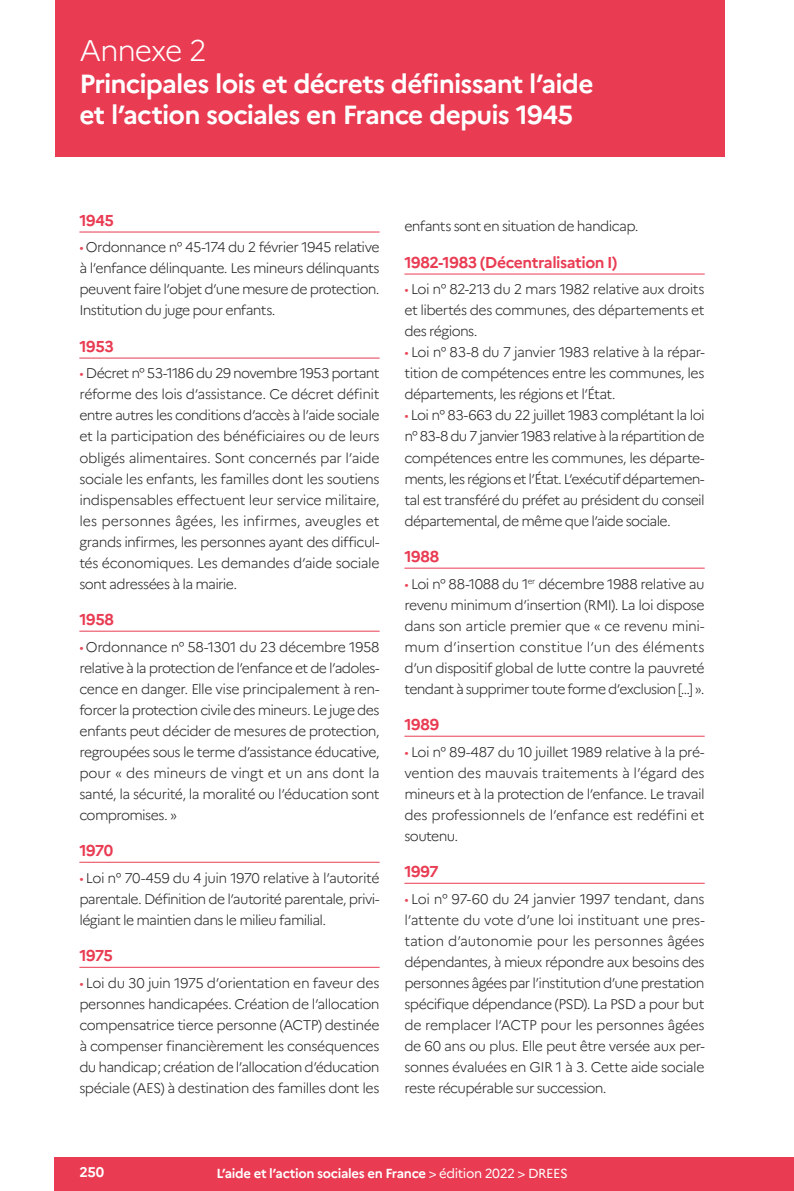
<style>
.page{position:relative;width:794px;height:1191px;background:#fff}
.page>*{position:absolute;margin:0;border:0;box-sizing:border-box;transform-origin:0 0}
.t1{font:300 29.75px "Marianne";letter-spacing:-.04em;color:#fff}
.t2{font:700 26.25px/31.5px "Marianne";letter-spacing:-.03em;color:#fff}
.t3{font:700 15.75px "Marianne";letter-spacing:-.025em;color:#e93b52}
.t4{font:300 14px/21px "Marianne";letter-spacing:-.045em;color:#252523;text-align:justify}
.t5{font:700 14px "Marianne";color:#fff}
.t6{font:700 13.12px "Marianne";letter-spacing:-.025em;color:#fff}
.s1{color:#ea4858}
.s2{font-weight:400}
</style>
<div class="page">
<div style="left:55px;top:1157px;width:739px;height:34px;background:#e93b52"></div>
<div style="left:55px;top:0;width:669px;height:156px;background:#e93b52"></div>
<hr style="left:79px;top:232px;width:300px;height:1px;background:#e93b52">
<hr style="left:79px;top:358px;width:300px;height:1px;background:#e93b52">
<hr style="left:79px;top:631px;width:300px;height:1px;background:#e93b52">
<hr style="left:79px;top:862px;width:300px;height:1px;background:#e93b52">
<hr style="left:79px;top:967px;width:300px;height:1px;background:#e93b52">
<hr style="left:404px;top:274px;width:300px;height:1px;background:#e93b52">
<hr style="left:404px;top:568px;width:300px;height:1px;background:#e93b52">
<hr style="left:404px;top:736px;width:300px;height:1px;background:#e93b52">
<hr style="left:404px;top:883px;width:300px;height:1px;background:#e93b52">
<h1 class="t1" style="left:79px;top:32px;width:129px">Annexe 2</h1>
<h2 class="t2" style="left:79px;top:67px;width:516px">Principales lois et décrets définissant l’aide et l’action sociales en France depuis 1945</h2>
<p class="t3" style="left:79px;top:211px;width:36px">1945</p>
<p class="t4" style="left:79px;top:237px;width:302px"><span class="s1">•</span> Ordonnance n° 45-174 du 2 février 1945 relative à l’enfance délinquante. Les mineurs délinquants peuvent faire l’objet d’une mesure de protection.<br>Institution du juge pour enfants.</p>
<p class="t3" style="left:79px;top:337px;width:36px">1953</p>
<p class="t4" style="left:79px;top:363px;width:302px"><span class="s1">•</span> Décret n° 53-1186 du 29 novembre 1953 portant réforme des lois d’assistance. Ce décret définit entre autres les conditions d’accès à l’aide sociale et la participation des bénéficiaires ou de leurs obligés alimentaires. Sont concernés par l’aide sociale les enfants, les familles dont les soutiens indispensables effectuent leur service militaire, les personnes âgées, les infirmes, aveugles et grands infirmes, les personnes ayant des difficul&shy;tés économiques. Les demandes d’aide sociale sont adressées à la mairie.</p>
<p class="t3" style="left:79px;top:610px;width:36px">1958</p>
<p class="t4" style="left:79px;top:636px;width:302px"><span class="s1">•</span> Ordonnance n° 58-1301 du 23 décembre 1958 relative à la protection de l’enfance et de l’adoles&shy;cence en danger. Elle vise principalement à ren&shy;forcer la protection civile des mineurs. Le juge des enfants peut décider de mesures de protection, regroupées sous le terme d’assistance éducative, pour « des mineurs de vingt et un ans dont la santé, la sécurité, la moralité ou l’éducation sont compromises. »</p>
<p class="t3" style="left:79px;top:841px;width:35px">1970</p>
<p class="t4" style="left:79px;top:867px;width:302px"><span class="s1">•</span> Loi n° 70-459 du 4 juin 1970 relative à l’autorité parentale. Définition de l’autorité parentale, privi&shy;légiant le maintien dans le milieu familial.</p>
<p class="t3" style="left:79px;top:946px;width:35px">1975</p>
<p class="t4" style="left:79px;top:972px;width:302px"><span class="s1">•</span> Loi du 30 juin 1975 d’orientation en faveur des personnes handicapées. Création de l’allocation compensatrice tierce personne (ACTP) destinée à compenser financièrement les conséquences du handicap; création de l’allocation d’éducation spéciale (AES) à destination des familles dont les</p>
<p class="t4" style="left:404px;top:216px;width:236px">enfants sont en situation de handicap.</p>
<p class="t3" style="left:404px;top:253px;width:215px">1982-1983 (Décentralisation I)</p>
<p class="t4" style="left:404px;top:279px;width:302px"><span class="s1">•</span> Loi n° 82-213 du 2 mars 1982 relative aux droits et libertés des communes, des départements et des régions.</p>
<p class="t4" style="left:404px;top:342px;width:302px"><span class="s1">•</span> Loi n° 83-8 du 7 janvier 1983 relative à la répar&shy;tition de compétences entre les communes, les départements, les régions et l’État.</p>
<p class="t4" style="left:404px;top:405px;width:302px"><span class="s1">•</span> Loi n° 83-663 du 22 juillet 1983 complétant la loi n° 83-8 du 7janvier 1983 relative à la répartition de compétences entre les communes, les départe&shy;ments, les régions et l’État. L’exécutif départemen&shy;tal est transféré du préfet au président du conseil départemental, de même que l’aide sociale.</p>
<p class="t3" style="left:404px;top:547px;width:36px">1988</p>
<p class="t4" style="left:404px;top:573px;width:302px"><span class="s1">•</span> Loi n° 88-1088 du 1<sup>er</sup> décembre 1988 relative au revenu minimum d’insertion (RMI). La loi dispose dans son article premier que « ce revenu mini&shy;mum d’insertion constitue l’un des éléments d’un dispositif global de lutte contre la pauvreté tendant à supprimer toute forme d’exclusion […] ».</p>
<p class="t3" style="left:404px;top:715px;width:36px">1989</p>
<p class="t4" style="left:404px;top:741px;width:302px"><span class="s1">•</span> Loi n° 89-487 du 10 juillet 1989 relative à la pré&shy;vention des mauvais traitements à l’égard des mineurs et à la protection de l’enfance. Le travail des professionnels de l’enfance est redéfini et soutenu.</p>
<p class="t3" style="left:404px;top:862px;width:36px">1997</p>
<p class="t4" style="left:404px;top:888px;width:302px"><span class="s1">•</span> Loi n° 97-60 du 24 janvier 1997 tendant, dans l’attente du vote d’une loi instituant une pres&shy;tation d’autonomie pour les personnes âgées dépendantes, à mieux répondre aux besoins des personnes âgées par l’institution d’une prestation spécifique dépendance (PSD). La PSD a pour but de remplacer l’ACTP pour les personnes âgées de 60 ans ou plus. Elle peut être versée aux per&shy;sonnes évaluées en GIR 1 à 3. Cette aide sociale reste récupérable sur succession.</p>
<p class="t5" style="left:79px;top:1163px;width:26px">250</p>
<p class="t6" style="left:216px;top:1165px;width:353px">L’aide et l’action sociales en France <span class="s2">&gt; édition 2022 &gt; DREES</span></p>
</div>
